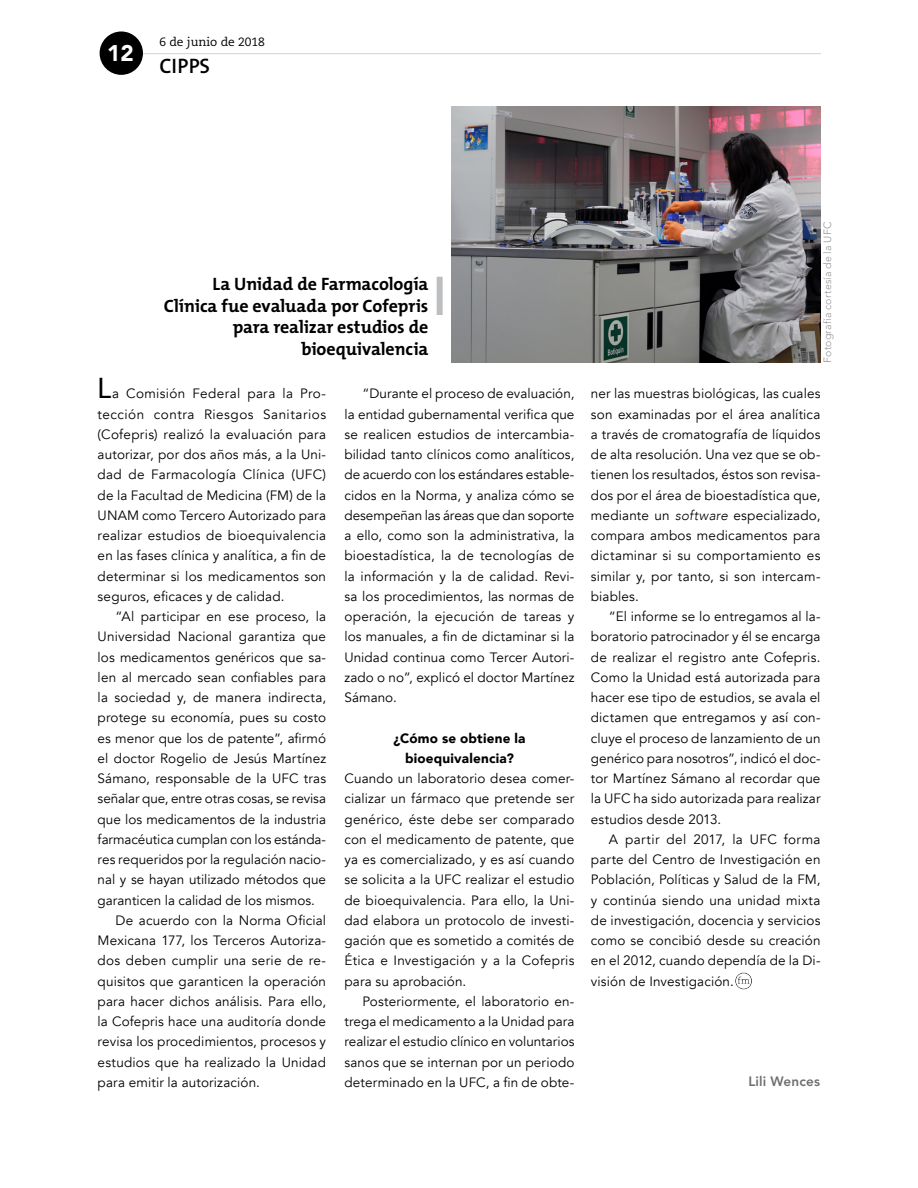
<style>
.page{position:relative;width:918px;height:1188px;background:#fff}
.page>*{position:absolute;margin:0;border:0;box-sizing:border-box;transform-origin:0 0}
.t1{font:30px "Myriad Pro";color:#000}
.t2{font:900 22.5px "Avenir LT Std";color:#fff}
.t3{font:21px "The Mix Semi Bold Caps";letter-spacing:.005em;color:#000}
.t4{font:700 18px/21.6px "The Mix";letter-spacing:-.005em;color:#000;text-align:right}
.t5{font:13.5px/20.2px "Avenir";letter-spacing:.01em;color:#000;text-align:justify}
.t6{font:900 13.5px/20.2px "Avenir";letter-spacing:.015em;color:#000;text-align:center}
.t7{font:800 13.5px "Avenir LT Std";letter-spacing:.015em;color:#6d6e71}
.t8{font:12px "Caecilia LT Std";color:#000}
.t9{font:300 10.5px "Avenir LT Std";letter-spacing:.02em;color:#6d6e71}
.s1{font-weight:300;font-style:italic}
</style>
<div class="page">
<svg style="left:735px;top:973px;width:17px;height:16px"></svg>
<div style="left:437px;top:277px;width:6px;height:38px;background:#bcbec0"></div>
<img style="left:451px;top:107px;width:369px;height:256px">
<div style="left:100px;top:31px;width:43px;height:44px;background:#000;border-radius:50%"></div>
<hr style="left:143px;top:53px;width:678px;height:1px;background:#d2d2d2">
<h2 class="t2" style="left:107px;top:39px;width:28px">12</h2>
<p class="t8" style="left:159px;top:35px;width:107px">6 de junio de 2018</p>
<h3 class="t3" style="left:159px;top:49px;width:52px">CIPPS</h3>
<h3 class="t4" style="left:164px;top:273px;width:266px">La Unidad de Farmacología<br>Clínica fue evaluada por Cofepris para realizar estudios de bioequivalencia</h3>
<h1 class="t1" style="left:98px;top:370px;width:16px">L</h1>
<p class="t5" style="left:98px;top:384px;width:230px;text-indent:14px">a Comisión Federal para la Pro&shy;tección contra Riesgos Sanitarios (Cofepris) realizó la evaluación para autorizar, por dos años más, a la Uni&shy;dad de Farmacología Clínica (UFC) de la Facultad de Medicina (FM) de la UNAM como Tercero Autorizado para realizar estudios de bioequivalencia en las fases clínica y analítica, a fin de determinar si los medicamentos son seguros, eficaces y de calidad.</p>
<p class="t5" style="left:116px;top:606px;width:212px">“Al participar en ese proceso, la</p>
<p class="t5" style="left:98px;top:627px;width:230px">Universidad Nacional garantiza que</p>
<p class="t5" style="left:98px;top:647px;width:230px">los medicamentos genéricos que sa-</p>
<p class="t5" style="left:98px;top:667px;width:230px">len al mercado sean confiables para</p>
<p class="t5" style="left:98px;top:687px;width:230px">la sociedad y, de manera indirecta,</p>
<p class="t5" style="left:98px;top:708px;width:230px">protege su economía, pues su costo</p>
<p class="t5" style="left:98px;top:728px;width:230px">es menor que los de patente”, afirmó</p>
<p class="t5" style="left:98px;top:748px;width:230px">el doctor Rogelio de Jesús Martínez</p>
<p class="t5" style="left:98px;top:768px;width:230px">Sámano, responsable de la UFC tras</p>
<p class="t5" style="left:98px;top:789px;width:230px">señalar que, entre otras cosas, se revisa</p>
<p class="t5" style="left:98px;top:809px;width:230px">que los medicamentos de la industria</p>
<p class="t5" style="left:98px;top:829px;width:230px">farmacéutica cumplan con los estánda-</p>
<p class="t5" style="left:98px;top:849px;width:230px">res requeridos por la regulación nacio-</p>
<p class="t5" style="left:98px;top:870px;width:230px">nal y se hayan utilizado métodos que</p>
<p class="t5" style="left:98px;top:890px;width:219px">garanticen la calidad de los mismos.</p>
<p class="t5" style="left:116px;top:910px;width:212px">De acuerdo con la Norma Oficial</p>
<p class="t5" style="left:98px;top:930px;width:230px">Mexicana 177, los Terceros Autoriza-</p>
<p class="t5" style="left:98px;top:951px;width:230px">dos deben cumplir una serie de re-</p>
<p class="t5" style="left:98px;top:971px;width:230px">quisitos que garanticen la operación</p>
<p class="t5" style="left:98px;top:991px;width:230px">para hacer dichos análisis. Para ello,</p>
<p class="t5" style="left:98px;top:1011px;width:230px">la Cofepris hace una auditoría donde</p>
<p class="t5" style="left:98px;top:1032px;width:230px">revisa los procedimientos, procesos y</p>
<p class="t5" style="left:98px;top:1052px;width:230px">estudios que ha realizado la Unidad</p>
<p class="t5" style="left:98px;top:1072px;width:164px">para emitir la autorización.</p>
<p class="t5" style="left:344px;top:384px;width:232px;text-indent:18px">“Durante el proceso de evaluación, la entidad gubernamental verifica que se realicen estudios de intercambia&shy;bilidad tanto clínicos como analíticos, de acuerdo con los estándares estable&shy;cidos en la Norma, y analiza cómo se desempeñan las áreas que dan soporte a ello, como son la administrativa, la bioestadística, la de tecnologías de la información y la de calidad. Revi&shy;sa los procedimientos, las normas de operación, la ejecución de tareas y los manuales, a fin de dictaminar si la Unidad continua como Tercer Autori&shy;zado o no”, explicó el doctor Martínez Sámano.</p>
<p class="t6" style="left:393px;top:727px;width:134px">¿Cómo se obtiene la bioequivalencia?</p>
<p class="t5" style="left:344px;top:768px;width:231px">Cuando un laboratorio desea comer&shy;cializar un fármaco que pretende ser genérico, éste debe ser comparado con el medicamento de patente, que ya es comercializado, y es así cuando se solicita a la UFC realizar el estudio de bioequivalencia. Para ello, la Uni&shy;dad elabora un protocolo de investi&shy;gación que es sometido a comités de Ética e Investigación y a la Cofepris para su aprobación.</p>
<p class="t5" style="left:344px;top:991px;width:231px;text-indent:18px">Posteriormente, el laboratorio en&shy;trega el medicamento a la Unidad para realizar el estudio clínico en voluntarios sanos que se internan por un periodo determinado en la UFC, a fin de obte-</p>
<p class="t9" style="left:821px;top:363px;width:142px;rotate:-90deg">Fotografía cortesía de la UFC</p>
<p class="t5" style="left:591px;top:384px;width:231px">ner las muestras biológicas, las cuales son examinadas por el área analítica a través de cromatografía de líquidos de alta resolución. Una vez que se ob&shy;tienen los resultados, éstos son revisa&shy;dos por el área de bioestadística que, mediante un <span class="s1">software</span> especializado, compara ambos medicamentos para dictaminar si su comportamiento es similar y, por tanto, si son intercam&shy;biables.</p>
<p class="t5" style="left:591px;top:606px;width:231px;text-indent:18px">“El informe se lo entregamos al la&shy;boratorio patrocinador y él se encarga de realizar el registro ante Cofepris.<br>Como la Unidad está autorizada para hacer ese tipo de estudios, se avala el dictamen que entregamos y así con&shy;cluye el proceso de lanzamiento de un genérico para nosotros”, indicó el doc&shy;tor Martínez Sámano al recordar que la UFC ha sido autorizada para realizar estudios desde 2013.</p>
<p class="t5" style="left:591px;top:829px;width:231px;text-indent:18px">A partir del 2017, la UFC forma parte del Centro de Investigación en Población, Políticas y Salud de la FM, y continúa siendo una unidad mixta de investigación, docencia y servicios como se concibió desde su creación en el 2012, cuando dependía de la Di&shy;visión de Investigación.</p>
<p class="t7" style="left:748px;top:1074px;width:73px">Lili Wences</p>
</div>
